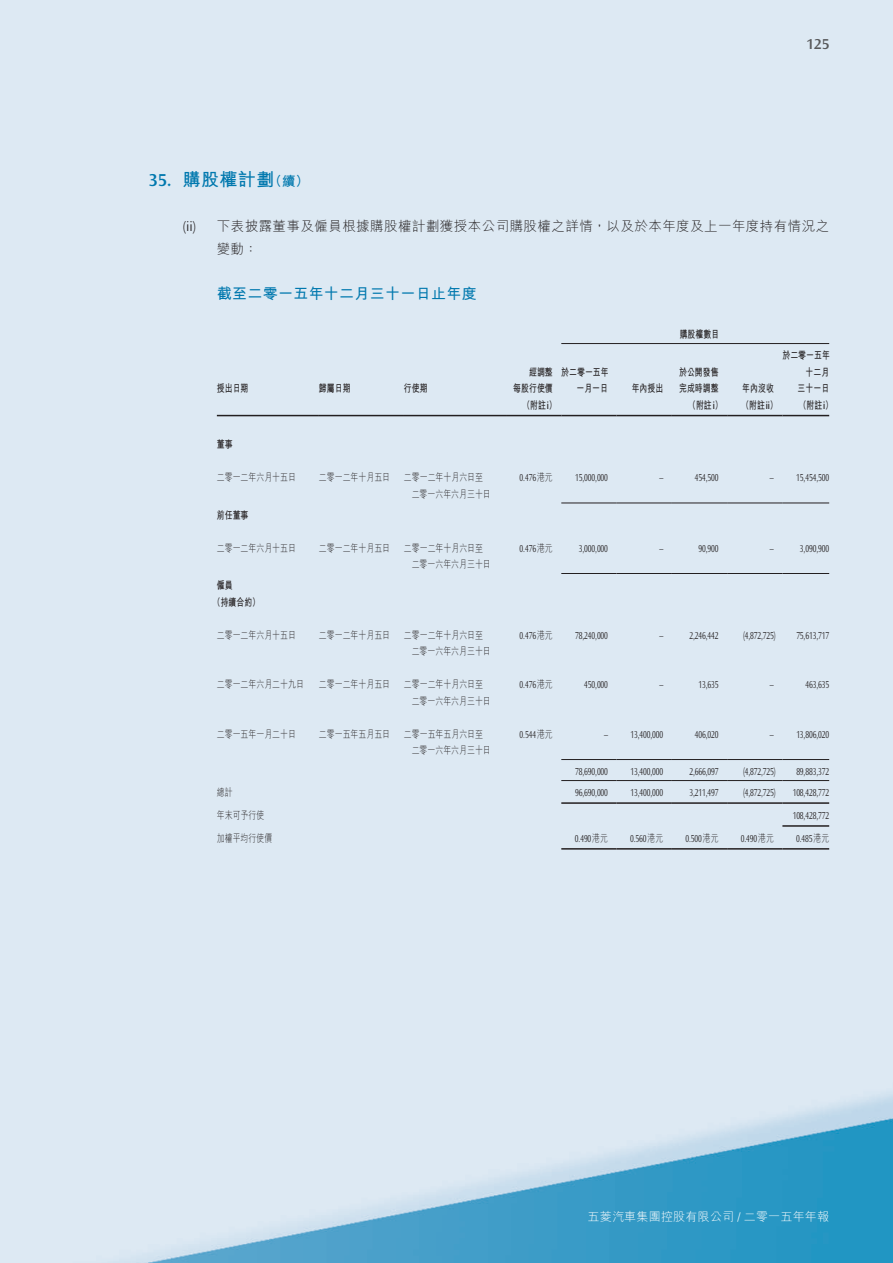
<style>
.page{position:relative;width:893px;height:1263px;background:#dde9f3}
.page>*{position:absolute;margin:0;border:0;box-sizing:border-box;transform-origin:0 0}
.t1{font:18px "M Hei HK Bold B5 pc H";letter-spacing:.02em;color:#0078ae}
.t2{font:15px "M Hei HK Bold B5 pc H";letter-spacing:.02em;color:#0078ae}
.t3{font:600 15px "Ocean Sans Std";color:#58595b}
.t4{font:13.5px/22.5px "M Hei HK Light B5 pc H";letter-spacing:.035em;color:#231f20}
.t5{font:300 13.5px "Ocean Sans Std";color:#231f20}
.t6{font:12px "M Hei HK Light B5 pc H";letter-spacing:.02em;color:#fff}
.t7{font:300 10.5px "Ocean Sans Std";letter-spacing:-.015em;color:#231f20;scale:.75 1}
.t8{font:10.5px/16.5px "M Hei HK Light B5 pc H";letter-spacing:.005em;color:#231f20;scale:.75 1}
.t9{font:10.5px/16.5px "M Hei HK Bold B5 pc H";letter-spacing:.005em;color:#231f20;text-align:right;scale:.75 1}
.s1{font-family:"Ocean Sans Std";font-weight:600}
.s2{font-size:13.5px}
.s3{font-family:"M Hei HK Light B5 pc H";font-weight:400}
.s4{font-family:"Ocean Sans Std";font-weight:300}
</style>
<div class="page">
<hr style="left:561px;top:343px;width:268px;height:1px;background:#231f20">
<hr style="left:217px;top:415px;width:102px;height:1px;background:#231f20">
<hr style="left:319px;top:415px;width:85px;height:1px;background:#231f20">
<hr style="left:404px;top:415px;width:102px;height:1px;background:#231f20">
<hr style="left:506px;top:415px;width:55px;height:1px;background:#231f20">
<hr style="left:561px;top:415px;width:56px;height:1px;background:#231f20">
<hr style="left:617px;top:415px;width:55px;height:1px;background:#231f20">
<hr style="left:672px;top:415px;width:55px;height:1px;background:#231f20">
<hr style="left:727px;top:415px;width:55px;height:1px;background:#231f20">
<hr style="left:782px;top:415px;width:47px;height:1px;background:#231f20">
<hr style="left:561px;top:503px;width:56px;height:1px;background:#231f20">
<hr style="left:617px;top:503px;width:55px;height:1px;background:#231f20">
<hr style="left:672px;top:503px;width:55px;height:1px;background:#231f20">
<hr style="left:727px;top:503px;width:55px;height:1px;background:#231f20">
<hr style="left:782px;top:503px;width:47px;height:1px;background:#231f20">
<hr style="left:561px;top:573px;width:56px;height:1px;background:#231f20">
<hr style="left:617px;top:573px;width:55px;height:1px;background:#231f20">
<hr style="left:672px;top:573px;width:55px;height:1px;background:#231f20">
<hr style="left:727px;top:573px;width:55px;height:1px;background:#231f20">
<hr style="left:782px;top:573px;width:47px;height:1px;background:#231f20">
<hr style="left:561px;top:759px;width:56px;height:1px;background:#231f20">
<hr style="left:617px;top:759px;width:55px;height:1px;background:#231f20">
<hr style="left:672px;top:759px;width:55px;height:1px;background:#231f20">
<hr style="left:727px;top:759px;width:55px;height:1px;background:#231f20">
<hr style="left:782px;top:759px;width:47px;height:1px;background:#231f20">
<hr style="left:561px;top:780px;width:56px;height:1px;background:#231f20">
<hr style="left:617px;top:780px;width:55px;height:1px;background:#231f20">
<hr style="left:672px;top:780px;width:55px;height:1px;background:#231f20">
<hr style="left:727px;top:780px;width:55px;height:1px;background:#231f20">
<hr style="left:782px;top:780px;width:47px;height:1px;background:#231f20">
<hr style="left:561px;top:802px;width:56px;height:2px;background:#231f20">
<hr style="left:617px;top:802px;width:55px;height:2px;background:#231f20">
<hr style="left:672px;top:802px;width:55px;height:2px;background:#231f20">
<hr style="left:727px;top:802px;width:55px;height:2px;background:#231f20">
<hr style="left:782px;top:802px;width:47px;height:2px;background:#231f20">
<hr style="left:782px;top:825px;width:47px;height:2px;background:#231f20">
<hr style="left:561px;top:848px;width:56px;height:2px;background:#231f20">
<hr style="left:617px;top:848px;width:55px;height:2px;background:#231f20">
<hr style="left:672px;top:848px;width:55px;height:2px;background:#231f20">
<hr style="left:727px;top:848px;width:55px;height:2px;background:#231f20">
<hr style="left:782px;top:848px;width:47px;height:2px;background:#231f20">
<h2 class="t3" style="left:806px;top:35px;width:24px">125</h2>
<h1 class="t1" style="left:149px;top:173px;width:162px"><span class="s1">35.</span> 購股權計劃<span class="s2">（續）</span></h1>
<p class="t5" style="left:183px;top:220px;width:15px">(ii)</p>
<p class="t4" style="left:217px;top:217px;width:614px">下表披露董事及僱員根據購股權計劃獲授本公司購股權之詳情，以及於本年度及上一年度持有情況之變動：</p>
<h2 class="t2" style="left:217px;top:287px;width:261px">截至二零一五年十二月三十一日止年度</h2>
<p class="t9" style="left:680px;top:327px;width:54px">購股權數目</p>
<p class="t9" style="left:217px;top:381px;width:44px">授出日期</p>
<p class="t9" style="left:319px;top:381px;width:44px">歸屬日期</p>
<p class="t9" style="left:404px;top:381px;width:33px">行使期</p>
<p class="t9" style="left:513px;top:365px;width:54px">經調整<br>每股行使價</p>
<p class="t9" style="left:561px;top:365px;width:65px">於二零一五年一月一日</p>
<p class="t9" style="left:632px;top:381px;width:44px">年內授出</p>
<p class="t9" style="left:679px;top:365px;width:54px;text-align:left">於公開發售完成時調整</p>
<p class="t9" style="left:742px;top:381px;width:44px">年內沒收</p>
<p class="t9" style="left:782px;top:348px;width:65px">於二零一五年十二月<br>三十一日</p>
<p class="t9" style="left:522px;top:398px;width:47px">（附註<span class="s1">i</span>）</p>
<p class="t9" style="left:688px;top:398px;width:47px">（附註<span class="s1">i</span>）</p>
<p class="t9" style="left:741px;top:398px;width:50px">（附註<span class="s1">ii</span>）</p>
<p class="t9" style="left:799px;top:398px;width:47px">（附註<span class="s1">i</span>）</p>
<p class="t9" style="left:217px;top:437px;width:23px">董事</p>
<p class="t8" style="left:217px;top:470px;width:107px">二零一二年六月十五日</p>
<p class="t8" style="left:319px;top:470px;width:96px">二零一二年十月五日</p>
<p class="t8" style="left:412px;top:470px;width:107px;text-indent:-8px">二零一二年十月六日至二零一六年六月三十日</p>
<p class="t7" style="left:520px;top:472px;width:46px">0.476<span class="s3">港元</span></p>
<p class="t7" style="left:575px;top:472px;width:45px">15,000,000</p>
<p class="t7" style="left:659px;top:472px;width:7px">–</p>
<p class="t7" style="left:695px;top:472px;width:33px">454,500</p>
<p class="t7" style="left:770px;top:472px;width:80px">– 15,454,500</p>
<p class="t9" style="left:217px;top:508px;width:44px">前任董事</p>
<p class="t8" style="left:217px;top:541px;width:107px">二零一二年六月十五日</p>
<p class="t8" style="left:319px;top:541px;width:96px">二零一二年十月五日</p>
<p class="t8" style="left:412px;top:541px;width:107px;text-indent:-8px">二零一二年十月六日至二零一六年六月三十日</p>
<p class="t7" style="left:520px;top:543px;width:46px">0.476<span class="s3">港元</span></p>
<p class="t7" style="left:579px;top:543px;width:40px">3,000,000</p>
<p class="t7" style="left:698px;top:543px;width:28px">90,900</p>
<p class="t7" style="left:800px;top:543px;width:40px">3,090,900</p>
<p class="t9" style="left:213px;top:578px;width:64px;text-align:left;text-indent:4px">僱員<br>（持續合約）</p>
<p class="t8" style="left:217px;top:628px;width:107px">二零一二年六月十五日</p>
<p class="t8" style="left:319px;top:628px;width:96px">二零一二年十月五日</p>
<p class="t8" style="left:412px;top:628px;width:107px;text-indent:-8px">二零一二年十月六日至二零一六年六月三十日</p>
<p class="t7" style="left:520px;top:630px;width:46px">0.476<span class="s3">港元</span></p>
<p class="t7" style="left:575px;top:630px;width:45px">78,240,000</p>
<p class="t7" style="left:689px;top:630px;width:40px">2,246,442</p>
<p class="t7" style="left:743px;top:630px;width:45px">(4,872,725)</p>
<p class="t7" style="left:796px;top:630px;width:45px">75,613,717</p>
<p class="t8" style="left:217px;top:677px;width:118px">二零一二年六月二十九日</p>
<p class="t8" style="left:319px;top:677px;width:96px">二零一二年十月五日</p>
<p class="t8" style="left:412px;top:677px;width:107px;text-indent:-8px">二零一二年十月六日至二零一六年六月三十日</p>
<p class="t7" style="left:520px;top:679px;width:46px">0.476<span class="s3">港元</span></p>
<p class="t7" style="left:584px;top:679px;width:33px">450,000</p>
<p class="t7" style="left:659px;top:679px;width:7px">–</p>
<p class="t7" style="left:698px;top:679px;width:28px">13,635</p>
<p class="t7" style="left:770px;top:679px;width:7px">–</p>
<p class="t7" style="left:805px;top:679px;width:33px">463,635</p>
<p class="t8" style="left:217px;top:727px;width:107px">二零一五年一月二十日</p>
<p class="t8" style="left:319px;top:727px;width:96px">二零一五年五月五日</p>
<p class="t8" style="left:412px;top:727px;width:107px;text-indent:-8px">二零一五年五月六日至二零一六年六月三十日</p>
<p class="t7" style="left:520px;top:729px;width:46px">0.544<span class="s3">港元</span></p>
<p class="t7" style="left:604px;top:729px;width:80px">– 13,400,000</p>
<p class="t7" style="left:695px;top:729px;width:33px">406,020</p>
<p class="t7" style="left:770px;top:729px;width:80px">– 13,806,020</p>
<p class="t7" style="left:575px;top:766px;width:45px">78,690,000</p>
<p class="t7" style="left:630px;top:766px;width:45px">13,400,000</p>
<p class="t7" style="left:689px;top:766px;width:40px">2,666,097</p>
<p class="t7" style="left:743px;top:766px;width:45px">(4,872,725)</p>
<p class="t7" style="left:796px;top:766px;width:45px">89,883,372</p>
<p class="t8" style="left:217px;top:785px;width:23px">總計</p>
<p class="t7" style="left:575px;top:787px;width:45px">96,690,000</p>
<p class="t7" style="left:630px;top:787px;width:45px">13,400,000</p>
<p class="t7" style="left:689px;top:787px;width:40px">3,211,497</p>
<p class="t7" style="left:743px;top:787px;width:45px">(4,872,725)</p>
<p class="t7" style="left:793px;top:787px;width:50px">108,428,772</p>
<p class="t8" style="left:217px;top:808px;width:65px">年末可予行使</p>
<p class="t7" style="left:793px;top:810px;width:50px">108,428,772</p>
<p class="t8" style="left:217px;top:831px;width:75px">加權平均行使價</p>
<p class="t7" style="left:575px;top:833px;width:46px">0.490<span class="s3">港元</span></p>
<p class="t7" style="left:630px;top:833px;width:46px">0.560<span class="s3">港元</span></p>
<p class="t7" style="left:685px;top:833px;width:46px">0.500<span class="s3">港元</span></p>
<p class="t7" style="left:741px;top:833px;width:46px">0.490<span class="s3">港元</span></p>
<p class="t7" style="left:796px;top:833px;width:46px">0.485<span class="s3">港元</span></p>
<p class="t6" style="left:588px;top:1211px;width:243px">五菱汽車集團控股有限公司 <span class="s4">/</span> 二零一五年年報</p>
</div>
